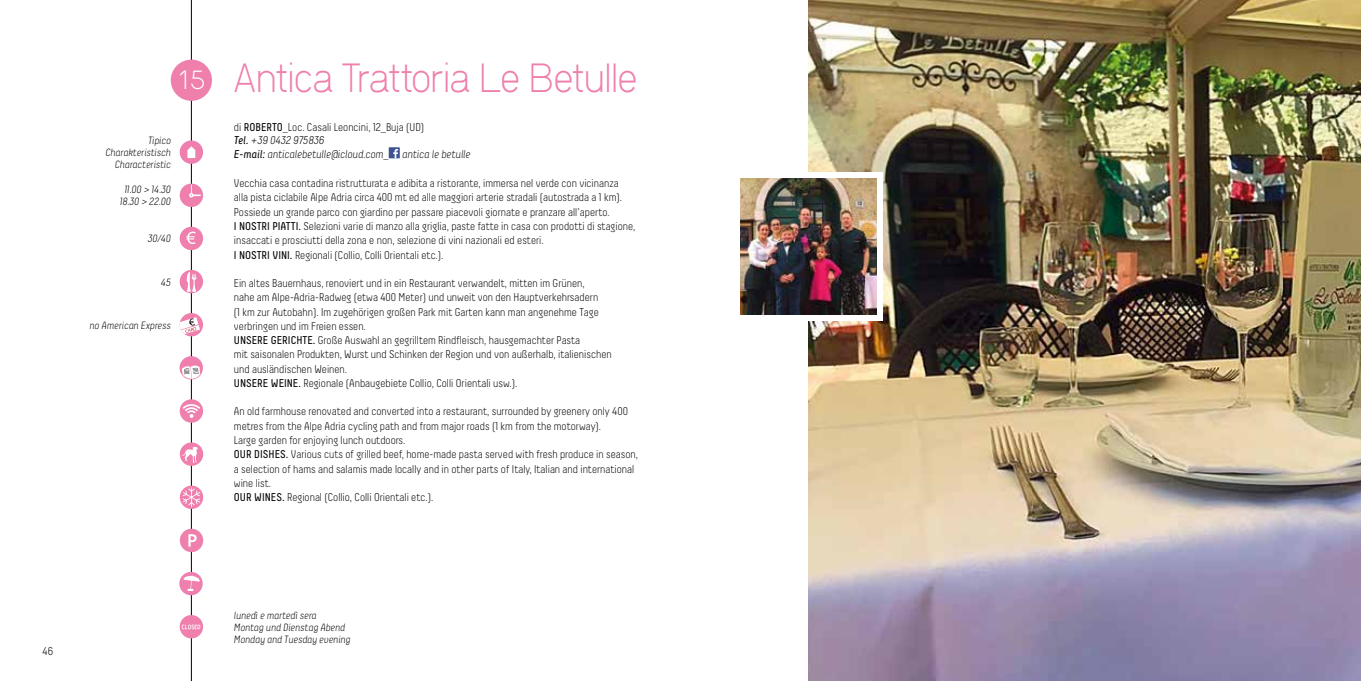
<style>
.page{position:relative;width:1361px;height:681px;background:#fff}
.page>*{position:absolute;margin:0;border:0;box-sizing:border-box;transform-origin:0 0}
.t1{font:300 37.5px "Kune";letter-spacing:-.025em;color:#ef80ad;scale:.95 1}
.t2{font:300 24px "Kune";color:#fff}
.t3{font:300 11.25px/14.2px "Decima";color:#000}
.t4{font:italic 300 11.25px/13.5px "Decima";color:#000}
.t5{font:italic 300 10.5px/12px "Decima";color:#000;text-align:right}
.s1{font-style:normal}
.s2{font-weight:400;font-style:normal}
.s3{font-weight:400}
</style>
<div class="page">
<hr style="left:191px;top:0;width:1px;height:680px;background:#000">
<div style="left:180px;top:356px;width:23px;height:23px;background:#ef80ad;border-radius:50%"></div>
<svg style="left:182px;top:365px;width:18px;height:14px"></svg>
<div style="left:180px;top:442px;width:23px;height:23px;background:#ef80ad;border-radius:50%"></div>
<svg style="left:181px;top:446px;width:17px;height:17px"></svg>
<div style="left:180px;top:528px;width:23px;height:24px;background:#ef80ad;border-radius:50%"></div>
<svg style="left:188px;top:534px;width:9px;height:12px"></svg>
<svg style="left:180px;top:485px;width:23px;height:23px"></svg>
<svg style="left:183px;top:487px;width:17px;height:20px"></svg>
<div style="left:180px;top:399px;width:23px;height:23px;background:#ef80ad;border-radius:50%"></div>
<svg style="left:183px;top:404px;width:17px;height:13px"></svg>
<div style="left:180px;top:183px;width:23px;height:24px;background:#ef80ad;border-radius:50%"></div>
<svg style="left:189px;top:184px;width:12px;height:13px"></svg>
<div style="left:180px;top:140px;width:23px;height:24px;background:#ef80ad;border-radius:50%"></div>
<svg style="left:187px;top:146px;width:9px;height:12px"></svg>
<div style="left:180px;top:227px;width:23px;height:23px;background:#ef80ad;border-radius:50%"></div>
<svg style="left:186px;top:231px;width:9px;height:13px"></svg>
<div style="left:180px;top:270px;width:23px;height:23px;background:#ef80ad;border-radius:50%"></div>
<svg style="left:187px;top:272px;width:9px;height:20px"></svg>
<div style="left:180px;top:313px;width:23px;height:23px;background:#ef80ad;border-radius:50%"></div>
<svg style="left:180px;top:317px;width:20px;height:17px"></svg>
<div style="left:171px;top:60px;width:41px;height:41px;background:#ef80ad;border-radius:50%"></div>
<div style="left:180px;top:614px;width:23px;height:24px;background:#ef80ad;border-radius:50%"></div>
<svg style="left:182px;top:624px;width:18px;height:5px"></svg>
<svg style="left:179px;top:571px;width:24px;height:24px"></svg>
<svg style="left:184px;top:574px;width:16px;height:16px"></svg>
<div style="left:389px;top:147px;width:11px;height:11px;background:#3f5394"></div>
<svg style="left:393px;top:149px;width:5px;height:9px"></svg>
<img style="left:808px;top:0;width:553px;height:680px">
<div style="left:733px;top:172px;width:149px;height:149px;background:#fff"></div>
<img style="left:740px;top:179px;width:136px;height:136px">
<h2 class="t2" style="left:177px;top:61px;width:29px">15</h2>
<p class="t5" style="left:106px;top:134px;width:67px">Tipico<br>Charakteristisch<br>Characteristic</p>
<p class="t5" style="left:120px;top:183px;width:52px;text-align:center">11.00 &gt; 14.30<br>18.30 &gt; 22.00</p>
<p class="t5" style="left:148px;top:232px;width:25px">30/40</p>
<p class="t5" style="left:161px;top:276px;width:11px">45</p>
<p class="t5" style="left:89px;top:319px;width:83px">no American Express</p>
<h1 class="t1" style="left:234px;top:48px;width:426px">Antica Trattoria Le Betulle</h1>
<p class="t4" style="left:234px;top:120px;width:238px"><span class="s1">di</span> <span class="s2">ROBERTO</span><span class="s1">_Loc. Casali Leoncini, 12_Buja (UD)<br></span><span class="s3">Tel.</span> +39 0432 975836<br><span class="s3">E-mail:</span> anticalebetulle@icloud.com_ antica le betulle</p>
<p class="t3" style="left:234px;top:176px;width:403px">Vecchia casa contadina ristrutturata e adibita a ristorante, immersa nel verde con vicinanza alla pista ciclabile Alpe Adria circa 400 mt ed alle maggiori arterie stradali (autostrada a 1 km).<br>Possiede un grande parco con giardino per passare piacevoli giornate e pranzare all’aperto.<br><span class="s3">I NOSTRI PIATTI.</span> Selezioni varie di manzo alla griglia, paste fatte in casa con prodotti di stagione, insaccati e prosciutti della zona e non, selezione di vini nazionali ed esteri.<br><span class="s3">I NOSTRI VINI.</span> Regionali (Collio, Colli Orientali etc.).</p>
<p class="t3" style="left:234px;top:276px;width:379px">Ein altes Bauernhaus, renoviert und in ein Restaurant verwandelt, mitten im Grünen,<br>nahe am Alpe-Adria-Radweg (etwa 400 Meter) und unweit von den Hauptverkehrsadern<br>(1 km zur Autobahn). Im zugehörigen großen Park mit Garten kann man angenehme Tage verbringen und im Freien essen.<br><span class="s3">UNSERE GERICHTE.</span> Große Auswahl an gegrilltem Rindfleisch, hausgemachter Pasta<br>mit saisonalen Produkten, Wurst und Schinken der Region und von außerhalb, italienischen und ausländischen Weinen.<br><span class="s3">UNSERE WEINE.</span> Regionale (Anbaugebiete Collio, Colli Orientali usw.).</p>
<p class="t3" style="left:234px;top:404px;width:405px">An old farmhouse renovated and converted into a restaurant, surrounded by greenery only 400 metres from the Alpe Adria cycling path and from major roads (1 km from the motorway).<br>Large garden for enjoying lunch outdoors.<br><span class="s3">OUR DISHES.</span> Various cuts of grilled beef, home-made pasta served with fresh produce in season, a selection of hams and salamis made locally and in other parts of Italy, Italian and international wine list.<br><span class="s3">OUR WINES.</span> Regional (Collio, Colli Orientali etc.).</p>
<p class="t3" style="left:43px;top:644px;width:12px">46</p>
<p class="t5" style="left:234px;top:608px;width:118px;text-align:left">lunedì e martedì sera<br>Montag und Dienstag Abend<br>Monday and Tuesday evening</p>
</div>
